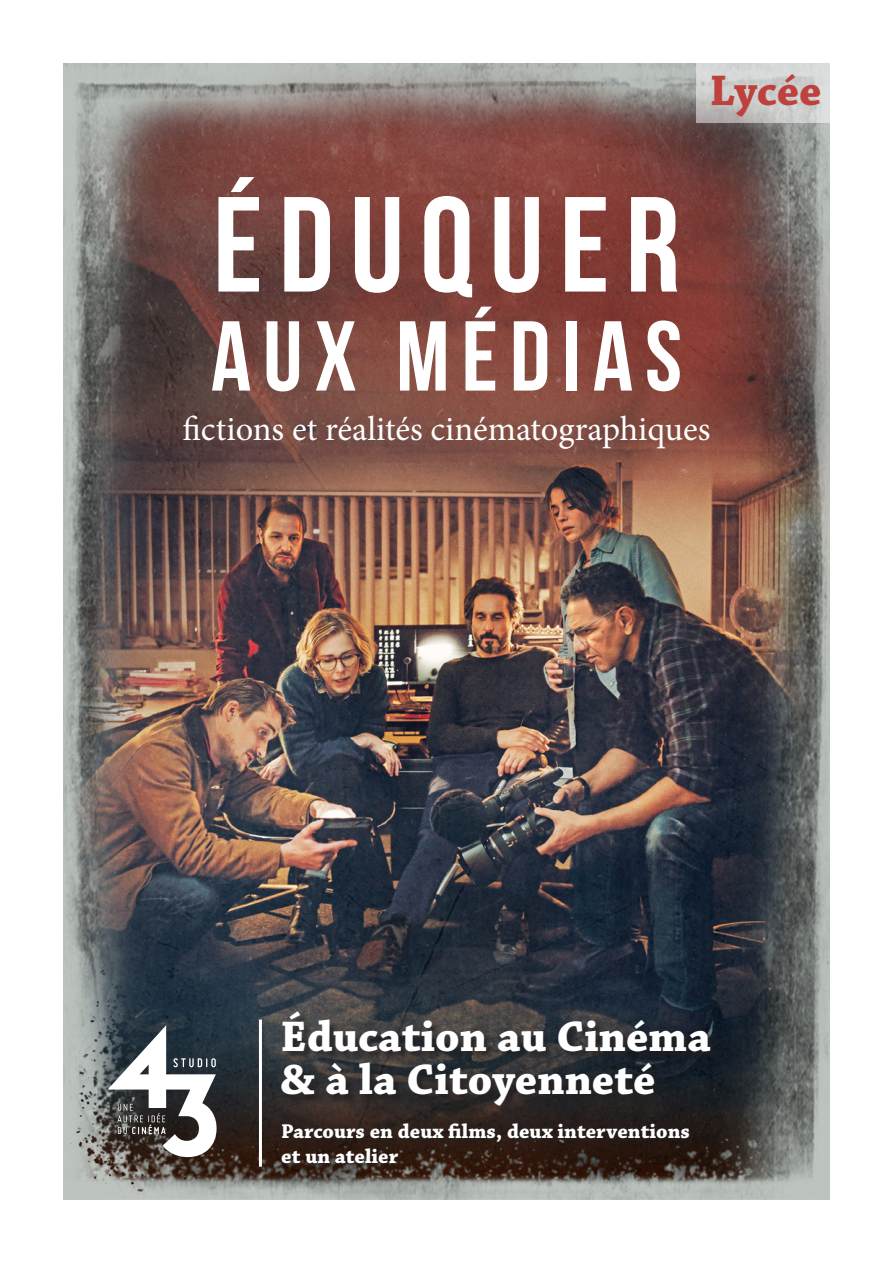
<style>
.page{position:relative;width:893px;height:1263px;background:#fff}
.page>*{position:absolute;margin:0;border:0;box-sizing:border-box;transform-origin:0 0}
.t1{font:135px "Bebas Neue";letter-spacing:.12em;color:#fff}
.t2{font:99px "Bebas Neue";letter-spacing:.12em;color:#fff}
.t3{font:700 45px/43.5px "Chaparral Pro";color:#fff}
.t4{font:700 45px "Chaparral Pro";letter-spacing:-.005em;color:#be413d}
.t5{font:34.5px "Minion Pro";color:#fff}
.t6{font:700 21px/25.2px "Chaparral Pro";color:#fff}
</style>
<div class="page">
<img style="left:64px;top:64px;width:765px;height:1135px">
<div style="left:283px;top:1012px;width:437px;height:104px;background:#231f20;opacity:.75"></div>
<div style="left:281px;top:1123px;width:412px;height:45px;background:#231f20;opacity:.75"></div>
<svg style="left:108px;top:1025px;width:109px;height:132px"></svg>
<svg style="left:211px;top:1058px;width:5px;height:9px"></svg>
<hr style="left:259px;top:1019px;width:3px;height:148px;background:#fff">
<svg style="left:696px;top:63px;width:134px;height:60px;background:#cccdcb"></svg>
<p class="t1" style="left:213px;top:171px;width:468px">ÉDUQUER</p>
<p class="t2" style="left:211px;top:302px;width:473px">AUX MÉDIAS</p>
<p class="t4" style="left:710px;top:64px;width:113px">Lycée</p>
<p class="t5" style="left:183px;top:405px;width:529px">fictions et réalités cinématographiques</p>
<p class="t3" style="left:281px;top:1016px;width:432px">Éducation au Cinéma &amp; à la Citoyenneté</p>
<p class="t6" style="left:281px;top:1119px;width:410px">Parcours en deux films, deux interventions et un atelier</p>
</div>
